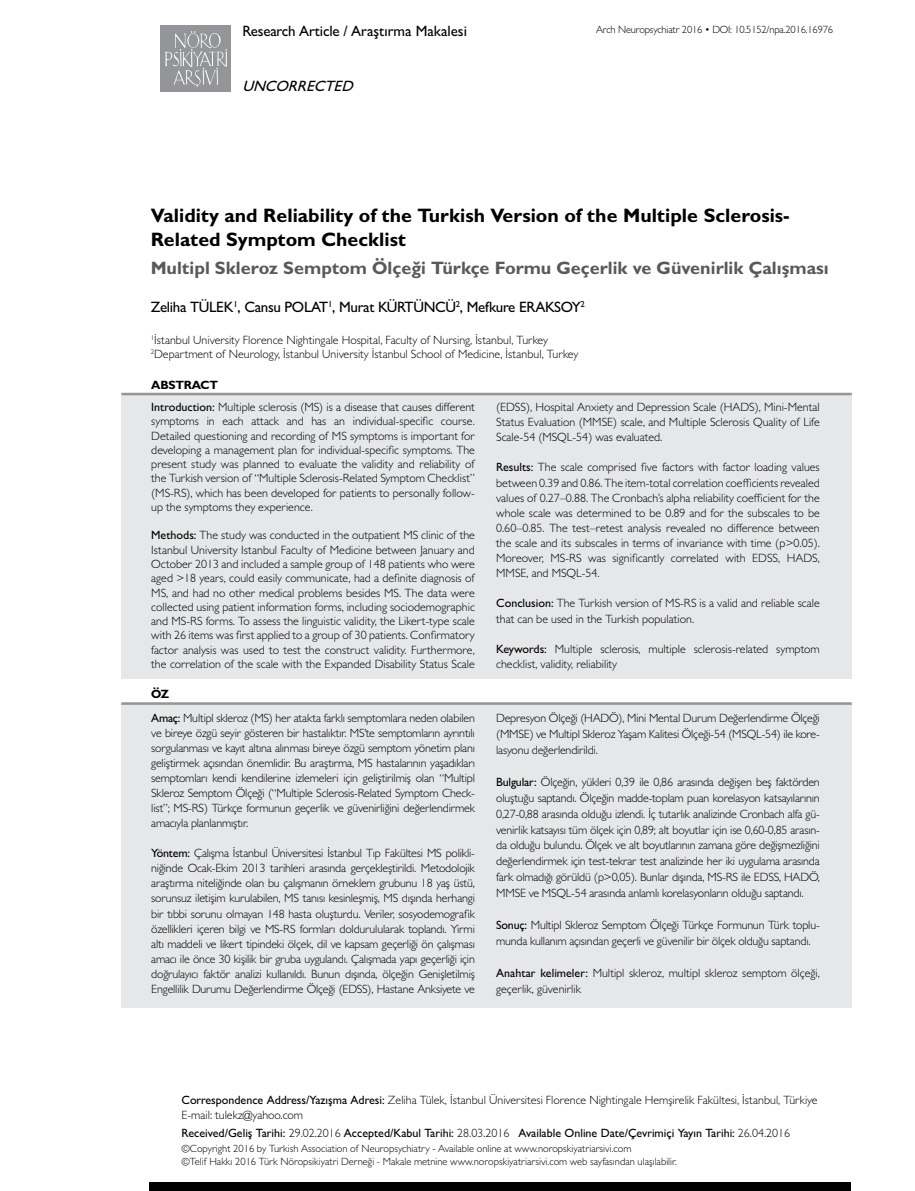
<style>
.page{position:relative;width:915px;height:1191px;background:#fff}
.page>*{position:absolute;margin:0;border:0;box-sizing:border-box;transform-origin:0 0}
.t1{font:700 19.5px/23.4px "Gill Sans MT Pro";color:#000}
.t2{font:700 18px "Gill Sans MT Pro";color:#58595b}
.t3{font:500 15px "Gill Sans MT Pro";letter-spacing:-.02em;color:#000}
.t4{font:500 15px "Gill Sans MT Pro";color:#000}
.t5{font:italic 500 15px "Gill Sans MT Pro";color:#000}
.t6{font:300 12px/15px "Gill Sans MT Pro";color:#000;text-align:justify}
.t7{font:500 12px "Gill Sans MT Pro";color:#000}
.t8{font:700 12px "Gill Sans MT Pro";letter-spacing:-.02em;color:#000}
.t9{font:300 10.5px/12.6px "Gill Sans MT Pro";color:#000}
.s1{font-weight:500}
.s2{font-weight:300}
</style>
<div class="page">
<div style="left:160px;top:26px;width:71px;height:66px;background:#939598"></div>
<svg style="left:165px;top:31px;width:62px;height:56px"></svg>
<div style="left:149px;top:1182px;width:701px;height:9px;background:#000"></div>
<div style="left:122px;top:704px;width:729px;height:303px;background:#e6e7e8"></div>
<hr style="left:121px;top:702px;width:730px;height:3px;background:#939598">
<div style="left:122px;top:395px;width:729px;height:284px;background:#e6e7e8"></div>
<hr style="left:121px;top:393px;width:730px;height:2px;background:#939598">
<p class="t4" style="left:242px;top:22px;width:226px">Research Article / Araştırma Makalesi</p>
<p class="t5" style="left:242px;top:77px;width:116px">UNCORRECTED</p>
<p class="t9" style="left:596px;top:23px;width:238px">Arch Neuropsychiatr 2016 • DOI: 10.5152/npa.2016.16976</p>
<h1 class="t1" style="left:151px;top:204px;width:640px">Validity and Reliability of the Turkish Version of the Multiple Sclerosis-<br>Related Symptom Checklist</h1>
<h2 class="t2" style="left:151px;top:256px;width:679px">Multipl Skleroz Semptom Ölçeği Türkçe Formu Geçerlik ve Güvenirlik Çalışması</h2>
<p class="t3" style="left:151px;top:298px;width:435px">Zeliha TÜLEK<sup>1</sup>, Cansu POLAT<sup>1</sup>, Murat KÜRTÜNCÜ<sup>2</sup>, Mefkure ERAKSOY<sup>2</sup></p>
<p class="t6" style="left:151px;top:332px;width:429px;line-height:14.4px"><sup>1</sup>İstanbul University Florence Nightingale Hospital, Faculty of Nursing, İstanbul, Turkey<br><sup>2</sup>Department of Neurology, İstanbul University İstanbul School of Medicine, İstanbul, Turkey</p>
<p class="t8" style="left:151px;top:377px;width:68px">ABSTRACT</p>
<p class="t6" style="left:151px;top:399px;width:325px;line-height:14.2px"><span class="s1">Introduction:</span> Multiple sclerosis (MS) is a disease that causes different symptoms in each attack and has an individual-specific course.<br>Detailed questioning and recording of MS symptoms is important for developing a management plan for individual-specific symptoms. The present study was planned to evaluate the validity and reliability of the Turkish version of “Multiple Sclerosis-Related Symptom Checklist” (MS-RS), which has been developed for patients to personally follow&shy;up the symptoms they experience.</p>
<p class="t6" style="left:151px;top:528px;width:325px;line-height:14.2px"><span class="s1">Methods:</span> The study was conducted in the outpatient MS clinic of the Istanbul University Istanbul Faculty of Medicine between January and October 2013 and included a sample group of 148 patients who were aged &gt;18 years, could easily communicate, had a definite diagnosis of MS, and had no other medical problems besides MS. The data were collected using patient information forms, including sociodemographic and MS-RS forms. To assess the linguistic validity, the Likert-type scale with 26 items was first applied to a group of 30 patients. Confirmatory factor analysis was used to test the construct validity. Furthermore, the correlation of the scale with the Expanded Disability Status Scale</p>
<p class="t8" style="left:151px;top:687px;width:20px">ÖZ</p>
<p class="t6" style="left:151px;top:710px;width:325px"><span class="s1">Amaç:</span> Multipl skleroz (MS) her atakta farklı semptomlara neden olabilen ve bireye özgü seyir gösteren bir hastalıktır. MS’te semptomların ayrıntılı sorgulanması ve kayıt altına alınması bireye özgü semptom yönetim planı geliştirmek açısından önemlidir. Bu araştırma, MS hastalarının yaşadıkları semptomları kendi kendilerine izlemeleri için geliştirilmiş olan “Multipl Skleroz Semptom Ölçeği (“Multiple Sclerosis-Related Symptom Check&shy;list”; MS-RS) Türkçe formunun geçerlik ve güvenirliğini değerlendirmek amacıyla planlanmıştır.</p>
<p class="t6" style="left:151px;top:845px;width:325px"><span class="s1">Yöntem:</span> Çalışma İstanbul Üniversitesi İstanbul Tıp Fakültesi MS polikli&shy;niğinde Ocak-Ekim 2013 tarihleri arasında gerçekleştirildi. Metodolojik araştırma niteliğinde olan bu çalışmanın örneklem grubunu 18 yaş üstü, sorunsuz iletişim kurulabilen, MS tanısı kesinleşmiş, MS dışında herhangi bir tıbbi sorunu olmayan 148 hasta oluşturdu. Veriler, sosyodemografik özellikleri içeren bilgi ve MS-RS formları doldurulularak toplandı. Yirmi altı maddeli ve likert tipindeki ölçek, dil ve kapsam geçerliği ön çalışması amacı ile önce 30 kişilik bir gruba uygulandı. Çalışmada yapı geçerliği için doğrulayıcı faktör analizi kullanıldı. Bunun dışında, ölçeğin Genişletilmiş Engellilik Durumu Değerlendirme Ölçeği (EDSS), Hastane Anksiyete ve</p>
<p class="t6" style="left:496px;top:399px;width:325px">(EDSS), Hospital Anxiety and Depression Scale (HADS), Mini-Mental Status Evaluation (MMSE) scale, and Multiple Sclerosis Quality of Life Scale-54 (MSQL-54) was evaluated.</p>
<p class="t6" style="left:496px;top:459px;width:325px"><span class="s1">Results:</span> The scale comprised five factors with factor loading values between 0.39 and 0.86. The item-total correlation coefficients revealed values of 0.27–0.88. The Cronbach’s alpha reliability coefficient for the whole scale was determined to be 0.89 and for the subscales to be 0.60–0.85. The test–retest analysis revealed no difference between the scale and its subscales in terms of invariance with time (p&gt;0.05).<br>Moreover, MS-RS was significantly correlated with EDSS, HADS, MMSE, and MSQL-54.</p>
<p class="t6" style="left:496px;top:595px;width:325px"><span class="s1">Conclusion:</span> The Turkish version of MS-RS is a valid and reliable scale that can be used in the Turkish population.</p>
<p class="t6" style="left:496px;top:641px;width:325px"><span class="s1">Keywords:</span> Multiple sclerosis, multiple sclerosis-related symptom checklist, validity, reliability</p>
<p class="t6" style="left:496px;top:710px;width:325px;line-height:15.9px">Depresyon Ölçeği (HADÖ), Mini Mental Durum Değerlendirme Ölçeği (MMSE) ve Multipl Skleroz Yaşam Kalitesi Ölçeği-54 (MSQL-54) ile kore&shy;lasyonu değerlendirildi.</p>
<p class="t6" style="left:496px;top:773px;width:325px;line-height:15.9px"><span class="s1">Bulgular:</span> Ölçeğin, yükleri 0,39 ile 0,86 arasında değişen beş faktörden oluştuğu saptandı. Ölçeğin madde-toplam puan korelasyon katsayılarının 0,27-0,88 arasında olduğu izlendi. İç tutarlık analizinde Cronbach alfa gü&shy;venirlik katsayısı tüm ölçek için 0,89; alt boyutlar için ise 0,60-0,85 arasın&shy;da olduğu bulundu. Ölçek ve alt boyutlarının zamana göre değişmezliğini değerlendirmek için test-tekrar test analizinde her iki uygulama arasında fark olmadığı görüldü (p&gt;0,05). Bunlar dışında, MS-RS ile EDSS, HADÖ, MMSE ve MSQL-54 arasında anlamlı korelasyonların olduğu saptandı.</p>
<p class="t6" style="left:496px;top:916px;width:325px;line-height:15.9px"><span class="s1">Sonuç:</span> Multipl Skleroz Semptom Ölçeği Türkçe Formunun Türk toplu&shy;munda kullanım açısından geçerli ve güvenilir bir ölçek olduğu saptandı.</p>
<p class="t6" style="left:496px;top:964px;width:325px;line-height:15.9px"><span class="s1">Anahtar kelimeler:</span> Multipl skleroz, multipl skleroz semptom ölçeği, geçerlik, güvenirlik</p>
<p class="t6" style="left:181px;top:1093px;width:637px;line-height:14.4px"><span class="s1">Correspondence Address/Yazışma Adresi:</span> Zeliha Tülek, İstanbul Üniversitesi Florence Nightingale Hemşirelik Fakültesi, İstanbul, Türkiye<br>E-mail: tulekz@yahoo.com</p>
<p class="t7" style="left:181px;top:1125px;width:610px">Received/Geliş Tarihi: <span class="s2">29.02.2016</span> Accepted/Kabul Tarihi: <span class="s2">28.03.2016</span> Available Online Date/Çevrimiçi Yayın Tarihi: <span class="s2">26.04.2016</span></p>
<p class="t9" style="left:181px;top:1141px;width:497px">©Copyright 2016 by Turkish Association of Neuropsychiatry - Available online at www.noropskiyatriarsivi.com<br>©Telif Hakkı 2016 Türk Nöropsikiyatri Derneği - Makale metnine www.noropskiyatriarsivi.com web sayfasından ulaşılabilir.</p>
</div>
